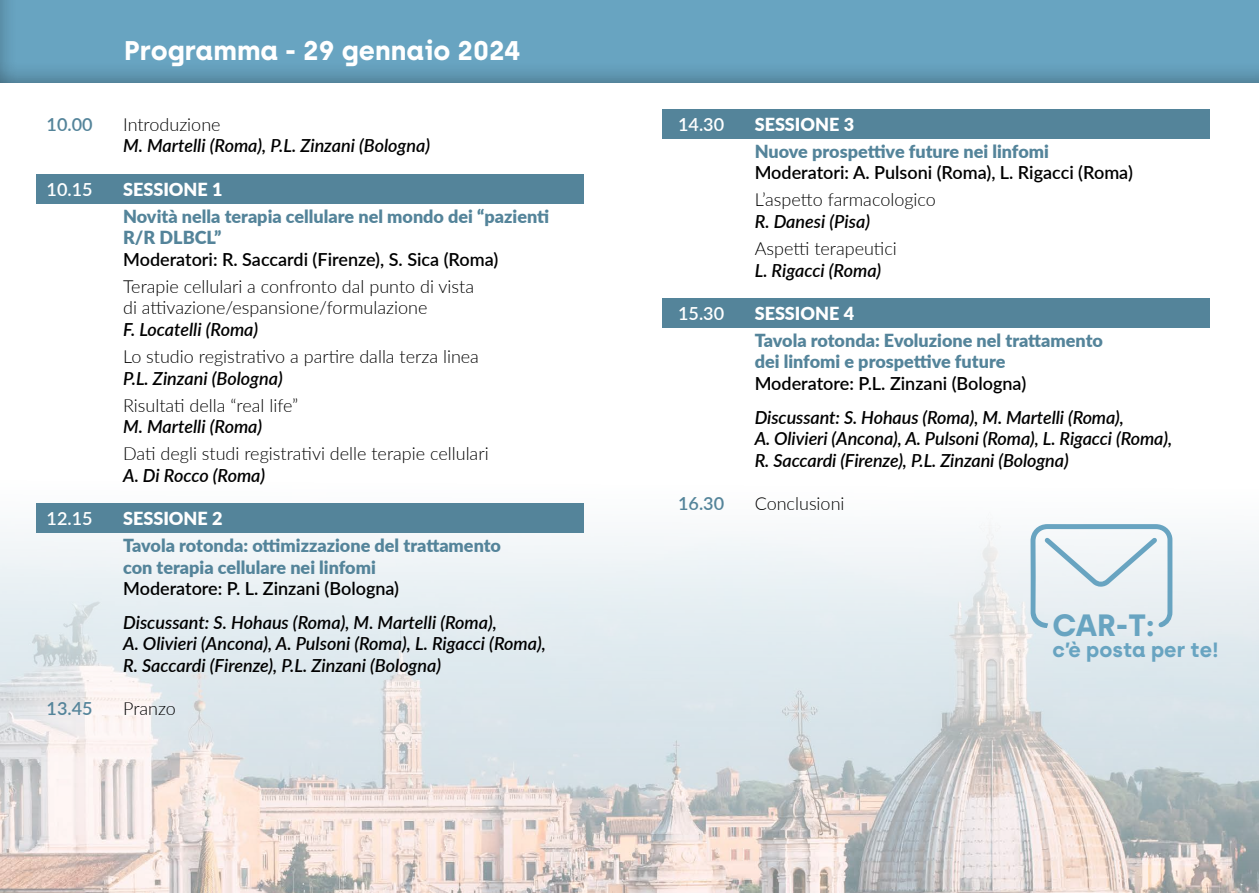
<style>
.page{position:relative;width:1259px;height:893px;background:#fff}
.page>*{position:absolute;margin:0;border:0;box-sizing:border-box;transform-origin:0 0}
.t1{font:700 30.75px "Archia";color:#68a4c1}
.t2{font:700 27px "Archia";color:#fff}
.t3{font:700 20.7px "Archia";color:#68a4c1}
.t4{font:italic 600 18px/21.6px "Lato";letter-spacing:-.005em;color:#000}
.t5{font:300 18px/21.6px "Lato";color:#000}
.t6{font:900 18px/21.6px "Lato";color:#54849a}
.t7{font:600 18px "Lato";color:#000}
.t8{font:900 18px "Lato";color:#fff}
.t9{font:600 18px "Lato";color:#fff}
.t10{font:600 18px "Lato";color:#54849a}
</style>
<div class="page">
<img style="left:0;top:525px;width:1259px;height:368px">
<div style="left:662px;top:109px;width:548px;height:30px;background:#54849a"></div>
<div style="left:662px;top:298px;width:548px;height:29px;background:#54849a"></div>
<div style="left:0;top:0;width:1259px;height:83px;background:#000;opacity:.75"></div>
<div style="left:36px;top:174px;width:548px;height:30px;background:#54849a"></div>
<div style="left:36px;top:503px;width:548px;height:30px;background:#54849a"></div>
<svg style="left:1030px;top:524px;width:142px;height:104px"></svg>
<h2 class="t2" style="left:124px;top:34px;width:398px">Programma - 29 gennaio 2024</h2>
<p class="t10" style="left:47px;top:111px;width:48px">10.00</p>
<p class="t5" style="left:123px;top:113px;width:99px">Introduzione</p>
<p class="t4" style="left:123px;top:134px;width:308px">M. Martelli (Roma), P.L. Zinzani (Bologna)</p>
<p class="t9" style="left:47px;top:176px;width:48px">10.15</p>
<p class="t8" style="left:123px;top:175px;width:101px">SESSIONE 1</p>
<p class="t6" style="left:123px;top:204px;width:428px">Novità nella terapia cellulare nel mondo dei “pazienti<br>R/R DLBCL”</p>
<p class="t7" style="left:123px;top:246px;width:377px">Moderatori: R. Saccardi (Firenze), S. Sica (Roma)</p>
<p class="t5" style="left:123px;top:275px;width:352px">Terapie cellulari a confronto dal punto di vista di attivazione/espansione/formulazione</p>
<p class="t4" style="left:123px;top:318px;width:137px">F. Locatelli (Roma)</p>
<p class="t5" style="left:123px;top:345px;width:357px">Lo studio registrativo a partire dalla terza linea</p>
<p class="t4" style="left:123px;top:366px;width:161px">P.L. Zinzani (Bologna)</p>
<p class="t5" style="left:123px;top:394px;width:177px">Risultati della “real life”</p>
<p class="t4" style="left:123px;top:415px;width:141px">M. Martelli (Roma)</p>
<p class="t5" style="left:123px;top:442px;width:367px">Dati degli studi registrativi delle terapie cellulari</p>
<p class="t4" style="left:123px;top:464px;width:144px">A. Di Rocco (Roma)</p>
<p class="t9" style="left:47px;top:505px;width:48px">12.15</p>
<p class="t8" style="left:123px;top:505px;width:101px">SESSIONE 2</p>
<p class="t6" style="left:123px;top:534px;width:379px">Tavola rotonda: ottimizzazione del trattamento con terapia cellulare nei linfomi</p>
<p class="t7" style="left:123px;top:576px;width:277px">Moderatore: P. L. Zinzani (Bologna)</p>
<p class="t4" style="left:123px;top:611px;width:424px">Discussant: S. Hohaus (Roma), M. Martelli (Roma),<br>A. Olivieri (Ancona), A. Pulsoni (Roma), L. Rigacci (Roma),<br>R. Saccardi (Firenze), P.L. Zinzani (Bologna)</p>
<p class="t10" style="left:47px;top:696px;width:48px">13.45</p>
<p class="t5" style="left:123px;top:697px;width:54px">Pranzo</p>
<p class="t9" style="left:678px;top:111px;width:48px">14.30</p>
<p class="t8" style="left:754px;top:111px;width:101px">SESSIONE 3</p>
<p class="t6" style="left:754px;top:140px;width:296px">Nuove prospettive future nei linfomi</p>
<p class="t7" style="left:754px;top:160px;width:380px">Moderatori: A. Pulsoni (Roma), L. Rigacci (Roma)</p>
<p class="t5" style="left:754px;top:188px;width:183px">L’aspetto farmacologico</p>
<p class="t4" style="left:754px;top:210px;width:117px">R. Danesi (Pisa)</p>
<p class="t5" style="left:754px;top:237px;width:144px">Aspetti terapeutici</p>
<p class="t4" style="left:754px;top:258px;width:128px">L. Rigacci (Roma)</p>
<p class="t9" style="left:678px;top:300px;width:48px">15.30</p>
<p class="t8" style="left:754px;top:300px;width:101px">SESSIONE 4</p>
<p class="t6" style="left:754px;top:329px;width:350px">Tavola rotonda: Evoluzione nel trattamento dei linfomi e prospettive future</p>
<p class="t7" style="left:754px;top:370px;width:273px">Moderatore: P.L. Zinzani (Bologna)</p>
<p class="t4" style="left:754px;top:405px;width:419px">Discussant: S. Hohaus (Roma), M. Martelli (Roma),<br>A. Olivieri (Ancona), A. Pulsoni (Roma), L. Rigacci (Roma),<br>R. Saccardi (Firenze), P.L. Zinzani (Bologna)</p>
<p class="t10" style="left:678px;top:490px;width:48px">16.30</p>
<p class="t5" style="left:754px;top:492px;width:91px">Conclusioni</p>
<h1 class="t1" style="left:1052px;top:606px;width:103px">CAR-T:</h1>
<p class="t3" style="left:1052px;top:637px;width:168px">c’è posta per te!</p>
</div>
